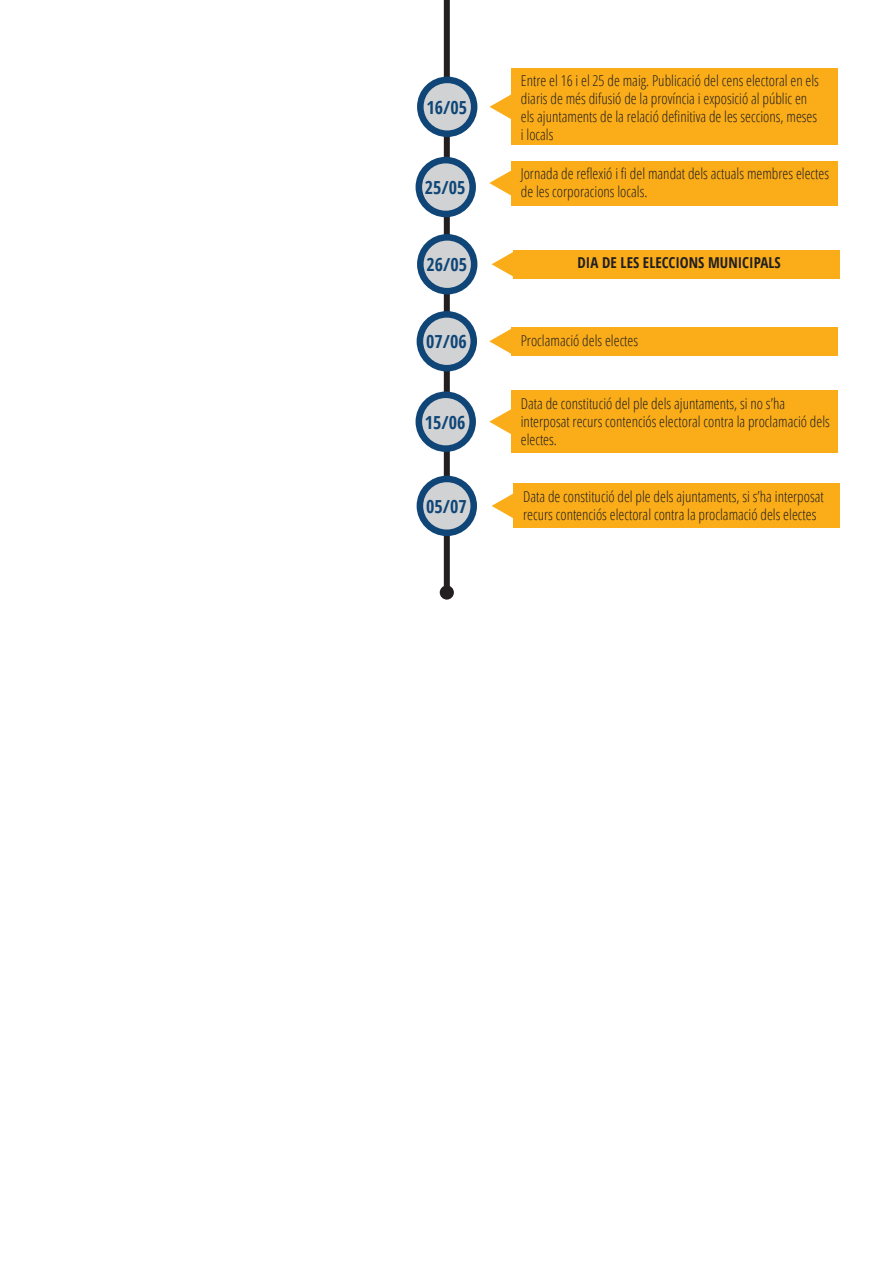
<style>
.page{position:relative;width:893px;height:1263px;background:#fff}
.page>*{position:absolute;margin:0;border:0;box-sizing:border-box;transform-origin:0 0}
.t1{font:700 condensed 18px "Open Sans";color:#0f4677}
.t2{font:300 condensed 15px/18px "Open Sans";color:#231f20}
.t3{font:700 condensed 15px "Open Sans";color:#231f20}
</style>
<div class="page">
<div style="left:444px;top:506px;width:6px;height:86px;background:#231f20"></div>
<div style="left:440px;top:585px;width:14px;height:15px;background:#231f20;border-radius:50%"></div>
<div style="left:444px;top:0;width:6px;height:506px;background:#231f20"></div>
<div style="left:417px;top:77px;width:60px;height:60px;background:#104577;border-radius:50%"></div>
<div style="left:424px;top:83px;width:47px;height:47px;background:#d1d2d4;border-radius:50%"></div>
<div style="left:417px;top:234px;width:60px;height:60px;background:#104577;border-radius:50%"></div>
<div style="left:424px;top:241px;width:47px;height:47px;background:#d1d2d4;border-radius:50%"></div>
<div style="left:417px;top:311px;width:60px;height:60px;background:#104577;border-radius:50%"></div>
<div style="left:423px;top:318px;width:47px;height:47px;background:#d1d2d4;border-radius:50%"></div>
<div style="left:416px;top:157px;width:60px;height:60px;background:#104577;border-radius:50%"></div>
<div style="left:422px;top:163px;width:47px;height:48px;background:#d1d2d4;border-radius:50%"></div>
<div style="left:416px;top:391px;width:60px;height:61px;background:#104577;border-radius:50%"></div>
<div style="left:422px;top:398px;width:47px;height:47px;background:#d1d2d4;border-radius:50%"></div>
<div style="left:417px;top:476px;width:60px;height:60px;background:#104577;border-radius:50%"></div>
<div style="left:423px;top:482px;width:47px;height:47px;background:#d1d2d4;border-radius:50%"></div>
<div style="left:511px;top:69px;width:326px;height:76px;background:#faad19"></div>
<svg style="left:489px;top:94px;width:22px;height:25px"></svg>
<div style="left:511px;top:161px;width:326px;height:45px;background:#faad19"></div>
<svg style="left:489px;top:170px;width:22px;height:26px"></svg>
<div style="left:513px;top:250px;width:327px;height:29px;background:#faad19"></div>
<svg style="left:492px;top:252px;width:21px;height:25px"></svg>
<div style="left:511px;top:327px;width:326px;height:29px;background:#faad19"></div>
<svg style="left:489px;top:329px;width:22px;height:25px"></svg>
<div style="left:511px;top:390px;width:326px;height:63px;background:#faad19"></div>
<svg style="left:489px;top:409px;width:22px;height:25px"></svg>
<div style="left:513px;top:483px;width:327px;height:45px;background:#faad19"></div>
<svg style="left:492px;top:493px;width:21px;height:25px"></svg>
<p class="t1" style="left:426px;top:95px;width:42px">16/05</p>
<p class="t1" style="left:425px;top:175px;width:42px">25/05</p>
<p class="t1" style="left:426px;top:252px;width:42px">26/05</p>
<p class="t1" style="left:426px;top:329px;width:42px">07/06</p>
<p class="t1" style="left:425px;top:409px;width:42px">15/06</p>
<p class="t1" style="left:426px;top:494px;width:42px">05/07</p>
<p class="t2" style="left:521px;top:71px;width:300px">Entre el 16 i el 25 de maig. Publicació del cens electoral en els diaris de més difusió de la província i exposició al públic en els ajuntaments de la relació definitiva de les seccions, meses i locals</p>
<p class="t2" style="left:521px;top:164px;width:310px">Jornada de reflexió i fi del mandat dels actuals membres electes de les corporacions locals.</p>
<p class="t3" style="left:578px;top:253px;width:205px">DIA DE LES ELECCIONS MUNICIPALS</p>
<p class="t2" style="left:521px;top:331px;width:119px">Proclamació dels electes</p>
<p class="t2" style="left:521px;top:394px;width:311px">Data de constitució del ple dels ajuntaments, si no s’ha interposat recurs contenciós electoral contra la proclamació dels electes.</p>
<p class="t2" style="left:523px;top:487px;width:302px">Data de constitució del ple dels ajuntaments, si s’ha interposat recurs contenciós electoral contra la proclamació dels electes</p>
</div>
